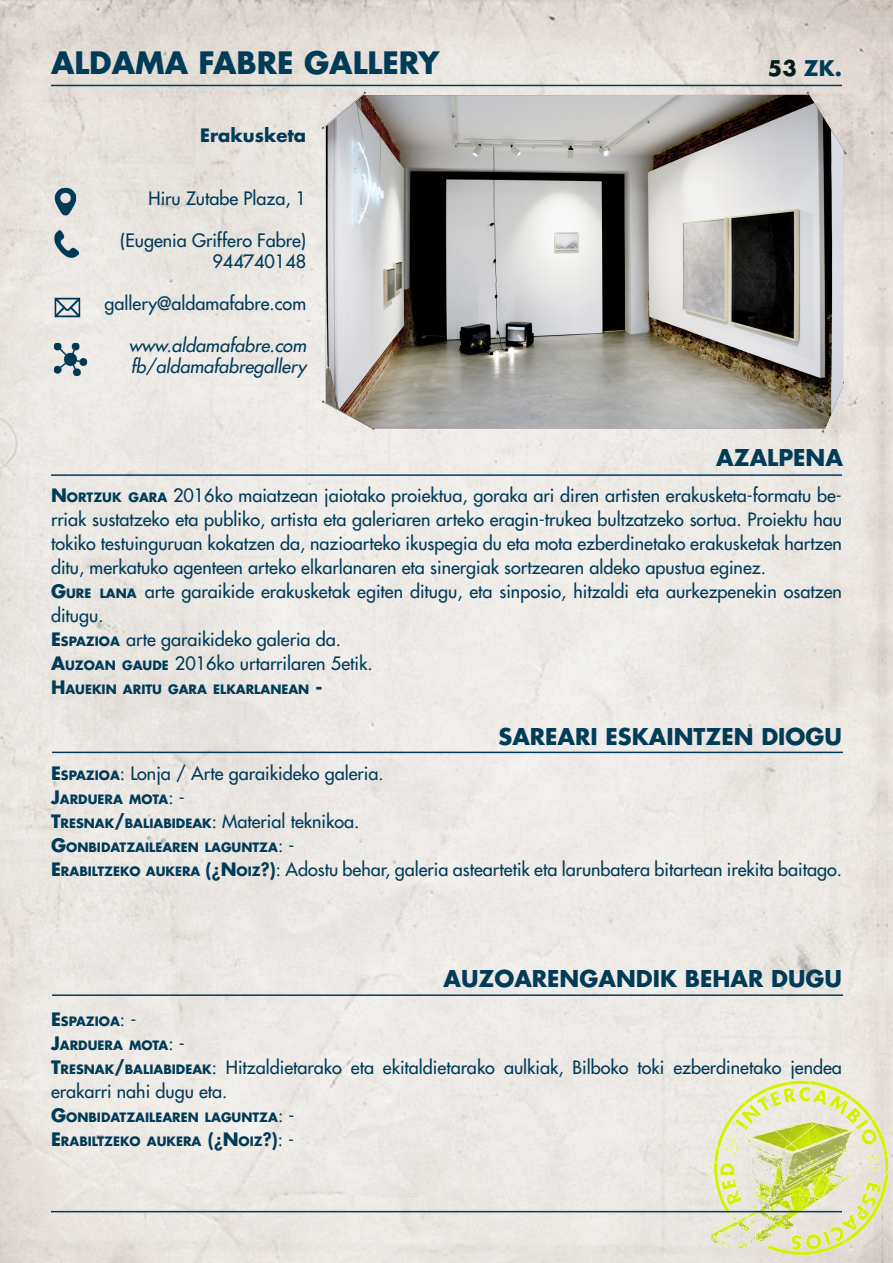
<style>
.page{position:relative;width:893px;height:1263px;background:#fff}
.page>*{position:absolute;margin:0;border:0;box-sizing:border-box;transform-origin:0 0}
.t1{font:700 30px "Futura LT";color:#003b57}
.t2{font:700 22.5px "Futura LT";color:#003b57}
.t3{font:700 21px "Futura LT";color:#003b57}
.t4{font:18px/24px "Futura LT";color:#003b57}
.t5{font:italic 18px "Futura LT";color:#003b57}
.t6{font:700 18px "Futura LT";color:#003b57}
.t7{font:700 12.6px "Futura LT";color:#003b57}
.s1{color:#071c1f}
.s2{font-weight:700}
.s3{font-weight:700;font-size:12.6px}
.s4{font-size:18px}
.s5{font-weight:400;font-size:18px}
.s6{font-weight:800}
.s7{font-weight:800;font-size:18px}
</style>
<div class="page">
<img style="left:0;top:0;width:893px;height:1263px">
<img style="left:326px;top:95px;width:517px;height:333px">
<img style="left:710px;top:1080px;width:178px;height:175px">
<hr style="left:51px;top:85px;width:791px;height:1px;background:#003b57">
<hr style="left:51px;top:474px;width:791px;height:2px;background:#003b57">
<hr style="left:52px;top:752px;width:791px;height:1px;background:#003b57">
<hr style="left:52px;top:994px;width:791px;height:2px;background:#003b57">
<hr style="left:51px;top:1211px;width:791px;height:1px;background:#003d58">
<img style="left:53px;top:341px;width:35px;height:35px">
<img style="left:51px;top:296px;width:32px;height:23px">
<img style="left:52px;top:231px;width:27px;height:26px">
<img style="left:49px;top:185px;width:35px;height:36px">
<p class="t1" style="left:51px;top:43px;width:390px">ALDAMA FABRE GALLERY</p>
<p class="t3" style="left:768px;top:54px;width:76px"><span class="s1">53</span> ZK.</p>
<p class="t6" style="left:200px;top:123px;width:107px">Erakusketa</p>
<p class="t4" style="left:149px;top:186px;width:159px">Hiru Zutabe Plaza, 1</p>
<p class="t4" style="left:120px;top:230px;width:187px;line-height:21px;text-align:right">(Eugenia Griffero Fabre)<br>944740148</p>
<p class="t4" style="left:105px;top:291px;width:203px">gallery@aldamafabre.com</p>
<p class="t5" style="left:129px;top:334px;width:179px">www.aldamafabre.com</p>
<p class="t5" style="left:131px;top:355px;width:177px">fb/aldamafabregallery</p>
<p class="t2" style="left:716px;top:442px;width:128px">AZALPENA</p>
<p class="t4" style="left:51px;top:483px;width:792px;text-align:justify"><span class="s2">N</span> <span class="s3">ORTZUK GARA</span> 2016ko maiatzean jaiotako proiektua, goraka ari diren artisten erakusketa-formatu be&shy;rriak sustatzeko eta publiko, artista eta galeriaren arteko eragin-trukea bultzatzeko sortua. Proiektu hau tokiko testuinguruan kokatzen da, nazioarteko ikuspegia du eta mota ezberdinetako erakusketak hartzen ditu, merkatuko agenteen arteko elkarlanaren eta sinergiak sortzearen aldeko apustua eginez.</p>
<p class="t4" style="left:51px;top:579px;width:792px"><span class="s2">G</span><span class="s3">URE LANA</span> arte garaikide erakusketak egiten ditugu, eta sinposio, hitzaldi eta aurkezpenekin osatzen ditugu.</p>
<p class="t4" style="left:51px;top:627px;width:291px"><span class="s2">E</span><span class="s3">SPAZIOA</span> arte garaikideko galeria da.</p>
<p class="t4" style="left:51px;top:651px;width:323px"><span class="s2">A</span><span class="s3">UZOAN GAUDE</span> 2016ko urtarrilaren 5etik.</p>
<p class="t7" style="left:51px;top:681px;width:273px"><span class="s4">H</span>AUEKIN ARITU GARA ELKARLANEAN <span class="s4">-</span></p>
<p class="t2" style="left:498px;top:722px;width:345px">SAREARI ESKAINTZEN DIOGU</p>
<p class="t4" style="left:51px;top:761px;width:334px"><span class="s2">E</span><span class="s3">SPAZIOA</span>: Lonja / Arte garaikideko galeria.</p>
<p class="t7" style="left:51px;top:791px;width:135px"><span class="s4">J</span>ARDUERA MOTA<span class="s5">:</span> <span class="s5">-</span></p>
<p class="t4" style="left:51px;top:809px;width:310px"><span class="s2">T</span><span class="s3">RESNAK</span><span class="s2">/</span><span class="s3">BALIABIDEAK</span>: Material teknikoa.</p>
<p class="t7" style="left:51px;top:839px;width:245px"><span class="s4">G</span>ONBIDATZAILEAREN LAGUNTZA<span class="s5">: -</span></p>
<p class="t4" style="left:51px;top:857px;width:792px"><span class="s2">E</span><span class="s3">RABILTZEKO AUKERA</span> <span class="s2">(</span><span class="s6">¿</span><span class="s2">N</span> <span class="s3">OIZ</span><span class="s6">?</span><span class="s2">)</span>: Adostu behar, galeria asteartetik eta larunbatera bitartean irekita baitago.</p>
<p class="t2" style="left:443px;top:963px;width:400px">AUZOARENGANDIK BEHAR DUGU</p>
<p class="t7" style="left:51px;top:1013px;width:87px"><span class="s4">E</span>SPAZIOA<span class="s5">: -</span></p>
<p class="t7" style="left:51px;top:1037px;width:135px"><span class="s4">J</span>ARDUERA MOTA<span class="s5">:</span> <span class="s5">-</span></p>
<p class="t4" style="left:51px;top:1055px;width:792px"><span class="s2">T</span><span class="s3">RESNAK</span><span class="s2">/</span><span class="s3">BALIABIDEAK</span>: Hitzaldietarako eta ekitaldietarako aulkiak, Bilboko toki ezberdinetako jendea erakarri nahi dugu eta.</p>
<p class="t7" style="left:51px;top:1109px;width:245px"><span class="s4">G</span>ONBIDATZAILEAREN LAGUNTZA<span class="s5">: -</span></p>
<p class="t7" style="left:51px;top:1133px;width:245px"><span class="s4">E</span>RABILTZEKO AUKERA <span class="s4">(</span><span class="s7">¿</span><span class="s4">N</span> OIZ<span class="s7">?</span><span class="s4">)</span><span class="s5">: -</span></p>
</div>
